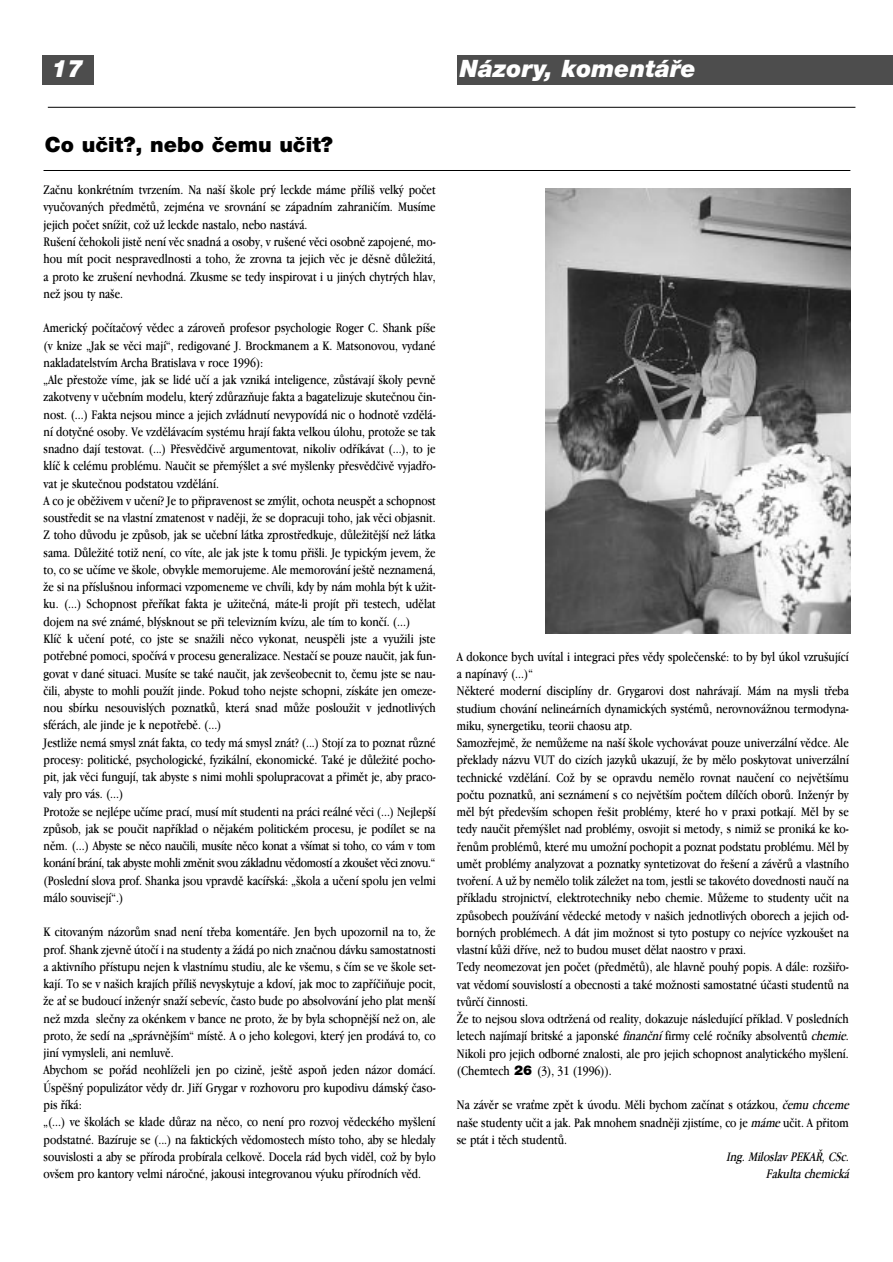
<style>
.page{position:relative;width:893px;height:1262px;background:#fff}
.page>*{position:absolute;margin:0;border:0;box-sizing:border-box;transform-origin:0 0}
.t1{font:italic 900 24px "Helvetica Neue CE";color:#fff}
.t2{font:900 21px "Helvetica Neue CE";color:#000}
.t3{font:13.5px/17.2px "Apple Garamond CE";color:#000}
.t4{font:italic 13.5px/17.2px "Apple Garamond CE";color:#000;text-align:right}
.s1{font-style:italic}
.s2{font-family:"Helvetica Neue CE";font-weight:900}
</style>
<div class="page">
<div style="left:42px;top:55px;width:51px;height:29px;background:#4d4d4d"></div>
<hr style="left:48px;top:107px;width:807px;height:1px;background:#000">
<hr style="left:44px;top:170px;width:806px;height:1px;background:#000">
<div style="left:457px;top:55px;width:435px;height:29px;background:#4d4d4d"></div>
<img style="left:545px;top:189px;width:305px;height:444px">
<h1 class="t1" style="left:52px;top:60px;width:34px">17</h1>
<h1 class="t1" style="left:460px;top:60px;width:237px">Názory, komentáfie</h1>
<h2 class="t2" style="left:45px;top:137px;width:289px">Co uãit?, nebo ãemu uãit?</h2>
<p class="t3" style="left:44px;top:183px;width:393px">Zaãnu konkrétním tvrzením. Na na‰í ‰kole pr˘ leckde máme pfiíli‰ velk˘ poãet vyuãovan˘ch pfiedmûtÛ, zejména ve srovnání se západním zahraniãím. Musíme jejich poãet sníÏit, coÏ uÏ leckde nastalo, nebo nastává.<br>Ru‰ení ãehokoli jistû není vûc snadná a osoby, v ru‰ené vûci osobnû zapojené, mo&shy;hou mít pocit nespravedlnosti a toho, Ïe zrovna ta jejich vûc je dûsnû dÛleÏitá, a proto ke zru‰ení nevhodná. Zkusme se tedy inspirovat i u jin˘ch chytr˘ch hlav, neÏ jsou ty na‰e.</p>
<p class="t3" style="left:44px;top:321px;width:393px">Americk˘ poãítaãov˘ vûdec a zároveÀ profesor psychologie Roger C. Shank pí‰e (v knize „Jak se vûci mají“, redigované J. Brockmanem a K. Matsonovou, vydané nakladatelstvím Archa Bratislava v roce 1996):<br>„Ale pfiestoÏe víme, jak se lidé uãí a jak vzniká inteligence, zÛstávají ‰koly pevnû zakotveny v uãebním modelu, kter˘ zdÛrazÀuje fakta a bagatelizuje skuteãnou ãin&shy;nost. (...) Fakta nejsou mince a jejich zvládnutí nevypovídá nic o hodnotû vzdûlá&shy;ní dotyãné osoby. Ve vzdûlávacím systému hrají fakta velkou úlohu, protoÏe se tak snadno dají testovat. (...) Pfiesvûdãivû argumentovat, nikoliv odfiíkávat (...), to je klíã k celému problému. Nauãit se pfiem˘‰let a své my‰lenky pfiesvûdãivû vyjadfio&shy;vat je skuteãnou podstatou vzdûlání.<br>A co je obûÏivem v uãení? Je to pfiipravenost se zm˘lit, ochota neuspût a schopnost soustfiedit se na vlastní zmatenost v nadûji, Ïe se dopracuji toho, jak vûci objasnit.<br>Z toho dÛvodu je zpÛsob, jak se uãební látka zprostfiedkuje, dÛleÏitûj‰í neÏ látka sama. DÛleÏité totiÏ není, co víte, ale jak jste k tomu pfii‰li. Je typick˘m jevem, Ïe to, co se uãíme ve ‰kole, obvykle memorujeme. Ale memorování je‰tû neznamená, Ïe si na pfiíslu‰nou informaci vzpomeneme ve chvíli, kdy by nám mohla b˘t k uÏit&shy;ku. (...) Schopnost pfiefiíkat fakta je uÏiteãná, máte-li projít pfii testech, udûlat dojem na své známé, bl˘sknout se pfii televizním kvízu, ale tím to konãí. (...)<br>Klíã k uãení poté, co jste se snaÏili nûco vykonat, neuspûli jste a vyuÏili jste potfiebné pomoci, spoãívá v procesu generalizace. Nestaãí se pouze nauãit, jak fun&shy;govat v dané situaci. Musíte se také nauãit, jak zev‰eobecnit to, ãemu jste se nau&shy;ãili, abyste to mohli pouÏít jinde. Pokud toho nejste schopni, získáte jen omeze&shy;nou sbírku nesouvisl˘ch poznatkÛ, která snad mÛÏe poslouÏit v jednotliv˘ch sférách, ale jinde je k nepotfiebû. (...)<br>JestliÏe nemá smysl znát fakta, co tedy má smysl znát? (...) Stojí za to poznat rÛzné procesy: politické, psychologické, fyzikální, ekonomické. Také je dÛleÏité pocho&shy;pit, jak vûci fungují, tak abyste s nimi mohli spolupracovat a pfiimût je, aby praco&shy;valy pro vás. (...)<br>ProtoÏe se nejlépe uãíme prací, musí mít studenti na práci reálné vûci (...) Nejlep‰í zpÛsob, jak se pouãit napfiíklad o nûjakém politickém procesu, je podílet se na nûm. (...) Abyste se nûco nauãili, musíte nûco konat a v‰ímat si toho, co vám v tom konání brání, tak abyste mohli zmûnit svou základnu vûdomostí a zkou‰et vûci znovu.“ (Poslední slova prof. Shanka jsou vpravdû kacífiská: „‰kola a uãení spolu jen velmi málo souvisejí“.)</p>
<p class="t3" style="left:44px;top:925px;width:393px">K citovan˘m názorÛm snad není tfieba komentáfie. Jen bych upozornil na to, Ïe prof. Shank zjevnû útoãí i na studenty a Ïádá po nich znaãnou dávku samostatnosti a aktivního pfiístupu nejen k vlastnímu studiu, ale ke v‰emu, s ãím se ve ‰kole set&shy;kají. To se v na‰ich krajích pfiíli‰ nevyskytuje a kdoví, jak moc to zapfiíãiÀuje pocit, Ïe aÈ se budoucí inÏen˘r snaÏí sebevíc, ãasto bude po absolvování jeho plat men‰í neÏ mzda sleãny za okénkem v bance ne proto, Ïe by byla schopnûj‰í neÏ on, ale proto, Ïe sedí na „správnûj‰ím“ místû. A o jeho kolegovi, kter˘ jen prodává to, co jiní vymysleli, ani nemluvû.<br>Abychom se pofiád neohlíÏeli jen po cizinû, je‰tû aspoÀ jeden názor domácí.<br>Úspû‰n˘ populizátor vûdy dr. Jifií Grygar v rozhovoru pro kupodivu dámsk˘ ãaso&shy;pis fiíká:<br>„(...) ve ‰kolách se klade dÛraz na nûco, co není pro rozvoj vûdeckého my‰lení podstatné. Bazíruje se (...) na faktick˘ch vûdomostech místo toho, aby se hledaly souvislosti a aby se pfiíroda probírala celkovû. Docela rád bych vidûl, coÏ by bylo ov‰em pro kantory velmi nároãné, jakousi integrovanou v˘uku pfiírodních vûd.</p>
<p class="t3" style="left:457px;top:649px;width:393px">A dokonce bych uvítal i integraci pfies vûdy spoleãenské: to by byl úkol vzru‰ující a napínav˘ (...)“<br>Nûkteré moderní disciplíny dr. Grygarovi dost nahrávají. Mám na mysli tfieba studium chování nelineárních dynamick˘ch systémÛ, nerovnováÏnou termodyna&shy;miku, synergetiku, teorii chaosu atp.<br>Samozfiejmû, Ïe nemÛÏeme na na‰í ‰kole vychovávat pouze univerzální vûdce. Ale pfieklady názvu VUT do cizích jazykÛ ukazují, Ïe by mûlo poskytovat univerzální technické vzdûlání. CoÏ by se opravdu nemûlo rovnat nauãení co nejvût‰ímu poãtu poznatkÛ, ani seznámení s co nejvût‰ím poãtem dílãích oborÛ. InÏen˘r by mûl b˘t pfiedev‰ím schopen fie‰it problémy, které ho v praxi potkají. Mûl by se tedy nauãit pfiem˘‰let nad problémy, osvojit si metody, s nimiÏ se proniká ke ko&shy;fienÛm problémÛ, které mu umoÏní pochopit a poznat podstatu problému. Mûl by umût problémy analyzovat a poznatky syntetizovat do fie‰ení a závûrÛ a vlastního tvofiení. A uÏ by nemûlo tolik záleÏet na tom, jestli se takovéto dovednosti nauãí na pfiíkladu strojnictví, elektrotechniky nebo chemie. MÛÏeme to studenty uãit na zpÛsobech pouÏívání vûdecké metody v na‰ich jednotliv˘ch oborech a jejich od&shy;born˘ch problémech. A dát jim moÏnost si tyto postupy co nejvíce vyzkou‰et na vlastní kÛÏi dfiíve, neÏ to budou muset dûlat naostro v praxi.<br>Tedy neomezovat jen poãet (pfiedmûtÛ), ale hlavnû pouh˘ popis. A dále: roz‰ifio&shy;vat vûdomí souvislostí a obecnosti a také moÏnosti samostatné úãasti studentÛ na tvÛrãí ãinnosti.<br>Îe to nejsou slova odtrÏená od reality, dokazuje následující pfiíklad. V posledních letech najímají britské a japonské <span class="s1">finanãní</span> firmy celé roãníky absolventÛ <span class="s1">chemie</span>.<br>Nikoli pro jejich odborné znalosti, ale pro jejich schopnost analytického my‰lení. (Chemtech <span class="s2">26</span> (3), 31 (1996)).</p>
<p class="t3" style="left:457px;top:1097px;width:396px">Na závûr se vraÈme zpût k úvodu. Mûli bychom zaãínat s otázkou, <span class="s1">ãemu chceme </span>na‰e studenty uãit a jak. Pak mnohem snadnûji zjistíme, co je <span class="s1">máme</span> uãit. A pfiitom se ptát i tûch studentÛ.</p>
<p class="t4" style="left:726px;top:1149px;width:127px">Ing.MiloslavPEKA¤,CSc.<br>Fakulta chemická</p>
</div>
